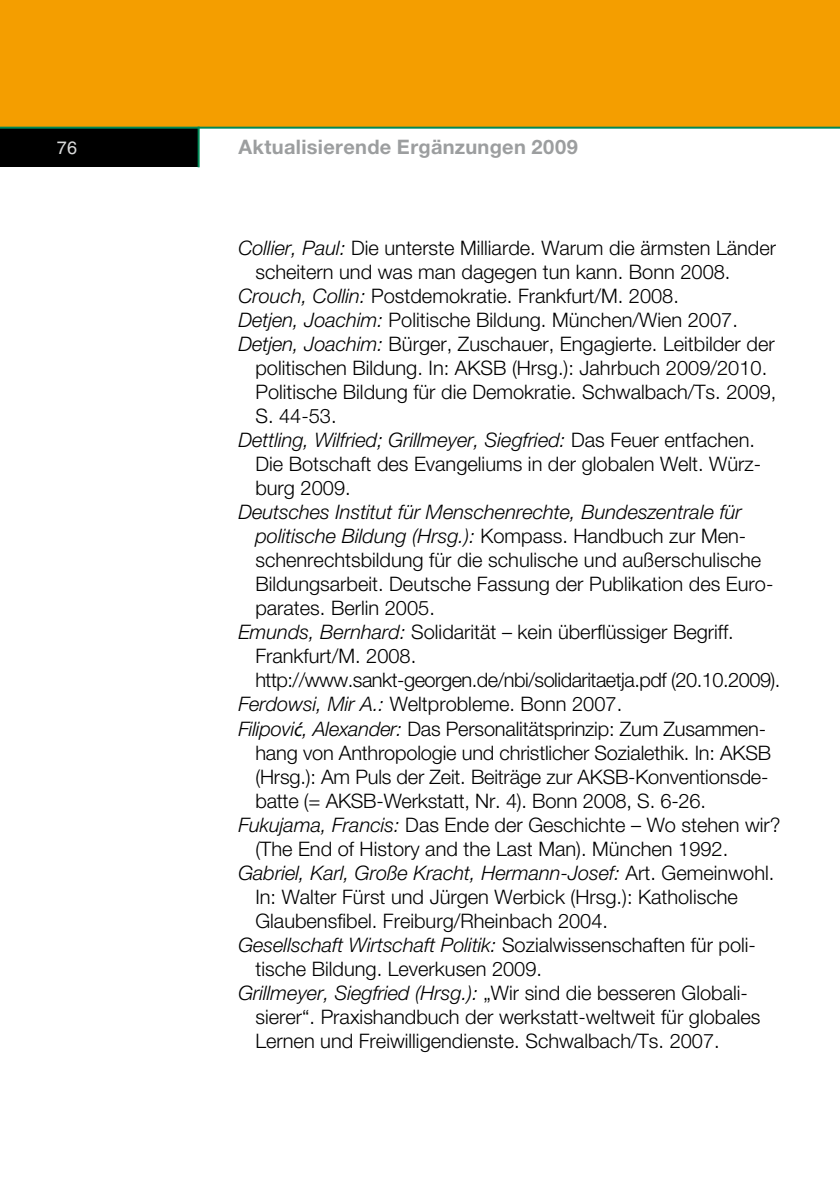
<style>
.page{position:relative;width:840px;height:1191px;background:#fff}
.page>*{position:absolute;margin:0;border:0;box-sizing:border-box;transform-origin:0 0}
.t1{font:300 20px "Helvetica Neue LT Std";color:#000}
.t2{font:italic 300 20px "Helvetica Neue LT Std";color:#000}
.t3{font:300 20px "Helvetica Neue LT Std";letter-spacing:-.025em;color:#000}
.t4{font:700 20px "Helvetica Neue LT Std";letter-spacing:.015em;color:#9c9e9f}
.t5{font:18px "Helvetica";color:#d9dadb}
.s1{font-style:italic}
.s2{font-style:normal}
.s3{font-family:"Myriad Pro";font-weight:400;font-style:italic}
</style>
<div class="page">
<div style="left:0;top:128px;width:198px;height:39px;background:#000"></div>
<div style="left:0;top:0;width:839px;height:127px;background:#f49e00"></div>
<hr style="left:0;top:127px;width:839px;height:2px;background:#085">
<hr style="left:197px;top:127px;width:2px;height:40px;background:#085">
<p class="t5" style="left:57px;top:137px;width:22px">76</p>
<p class="t4" style="left:238px;top:134px;width:341px">Aktualisierende Ergänzungen 2009</p>
<p class="t1" style="left:238px;top:236px;width:539px"><span class="s1">Collier, Paul:</span> Die unterste Milliarde. Warum die ärmsten Länder</p>
<p class="t1" style="left:255px;top:260px;width:476px">scheitern und was man dagegen tun kann. Bonn 2008.</p>
<p class="t1" style="left:238px;top:284px;width:442px"><span class="s1">Crouch, Collin:</span> Postdemokratie. Frankfurt/M. 2008.</p>
<p class="t1" style="left:238px;top:308px;width:500px"><span class="s1">Detjen, Joachim:</span> Politische Bildung. München/Wien 2007.</p>
<p class="t1" style="left:238px;top:332px;width:537px"><span class="s1">Detjen, Joachim:</span> Bürger, Zuschauer, Engagierte. Leitbilder der</p>
<p class="t1" style="left:255px;top:356px;width:513px">politischen Bildung. In: AKSB (Hrsg.): Jahrbuch 2009/2010.</p>
<p class="t1" style="left:255px;top:380px;width:522px">Politische Bildung für die Demokratie. Schwalbach/Ts. 2009,</p>
<p class="t1" style="left:255px;top:404px;width:83px">S. 44-53.</p>
<p class="t2" style="left:238px;top:428px;width:518px">Dettling, Wilfried; Grillmeyer, Siegfried: <span class="s2">Das Feuer entfachen.</span></p>
<p class="t1" style="left:255px;top:452px;width:507px">Die Botschaft des Evangeliums in der globalen Welt. Würz-</p>
<p class="t1" style="left:255px;top:476px;width:97px">burg 2009.</p>
<p class="t2" style="left:238px;top:500px;width:505px">Deutsches Institut für Menschenrechte, Bundeszentrale für</p>
<p class="t2" style="left:255px;top:524px;width:492px">politische Bildung (Hrsg.): <span class="s2">Kompass. Handbuch zur Men-</span></p>
<p class="t1" style="left:255px;top:548px;width:507px">schenrechtsbildung für die schulische und außerschulische</p>
<p class="t1" style="left:255px;top:572px;width:519px">Bildungsarbeit. Deutsche Fassung der Publikation des Euro-</p>
<p class="t1" style="left:255px;top:596px;width:181px">parates. Berlin 2005.</p>
<p class="t1" style="left:238px;top:620px;width:496px"><span class="s1">Emunds, Bernhard:</span> Solidarität – kein überflüssiger Begriff.</p>
<p class="t1" style="left:255px;top:644px;width:162px">Frankfurt/M. 2008.</p>
<p class="t3" style="left:255px;top:668px;width:526px">http://www.sankt-georgen.de/nbi/solidaritaetja.pdf (20.10.2009).</p>
<p class="t1" style="left:238px;top:692px;width:385px"><span class="s1">Ferdowsi, Mir A.:</span> Weltprobleme. Bonn 2007.</p>
<p class="t1" style="left:238px;top:716px;width:529px"><span class="s1">Filipovi</span><span class="s3">ć</span><span class="s1">, Alexander:</span> Das Personalitätsprinzip: Zum Zusammen-</p>
<p class="t1" style="left:255px;top:740px;width:517px">hang von Anthropologie und christlicher Sozialethik. In: AKSB</p>
<p class="t1" style="left:255px;top:764px;width:514px">(Hrsg.): Am Puls der Zeit. Beiträge zur AKSB-Konventionsde-</p>
<p class="t1" style="left:255px;top:788px;width:452px">batte (= AKSB-Werkstatt, Nr. 4). Bonn 2008, S. 6-26.</p>
<p class="t1" style="left:238px;top:812px;width:543px"><span class="s1">Fukujama, Francis:</span> Das Ende der Geschichte – Wo stehen wir?</p>
<p class="t1" style="left:255px;top:836px;width:474px">(The End of History and the Last Man). München 1992.</p>
<p class="t2" style="left:238px;top:860px;width:537px">Gabriel, Karl, Große Kracht, Hermann-Josef: <span class="s2">Art. Gemeinwohl.</span></p>
<p class="t1" style="left:255px;top:884px;width:483px">In: Walter Fürst und Jürgen Werbick (Hrsg.): Katholische</p>
<p class="t1" style="left:255px;top:908px;width:354px">Glaubensfibel. Freiburg/Rheinbach 2004.</p>
<p class="t2" style="left:238px;top:932px;width:519px">Gesellschaft Wirtschaft Politik: <span class="s2">Sozialwissenschaften für poli-</span></p>
<p class="t1" style="left:255px;top:956px;width:288px">tische Bildung. Leverkusen 2009.</p>
<p class="t2" style="left:238px;top:980px;width:510px">Grillmeyer, Siegfried (Hrsg.): <span class="s2">„Wir sind die besseren Globali-</span></p>
<p class="t1" style="left:255px;top:1004px;width:506px">sierer“. Praxishandbuch der werkstatt-weltweit für globales</p>
<p class="t1" style="left:255px;top:1028px;width:465px">Lernen und Freiwilligendienste. Schwalbach/Ts. 2007.</p>
</div>
